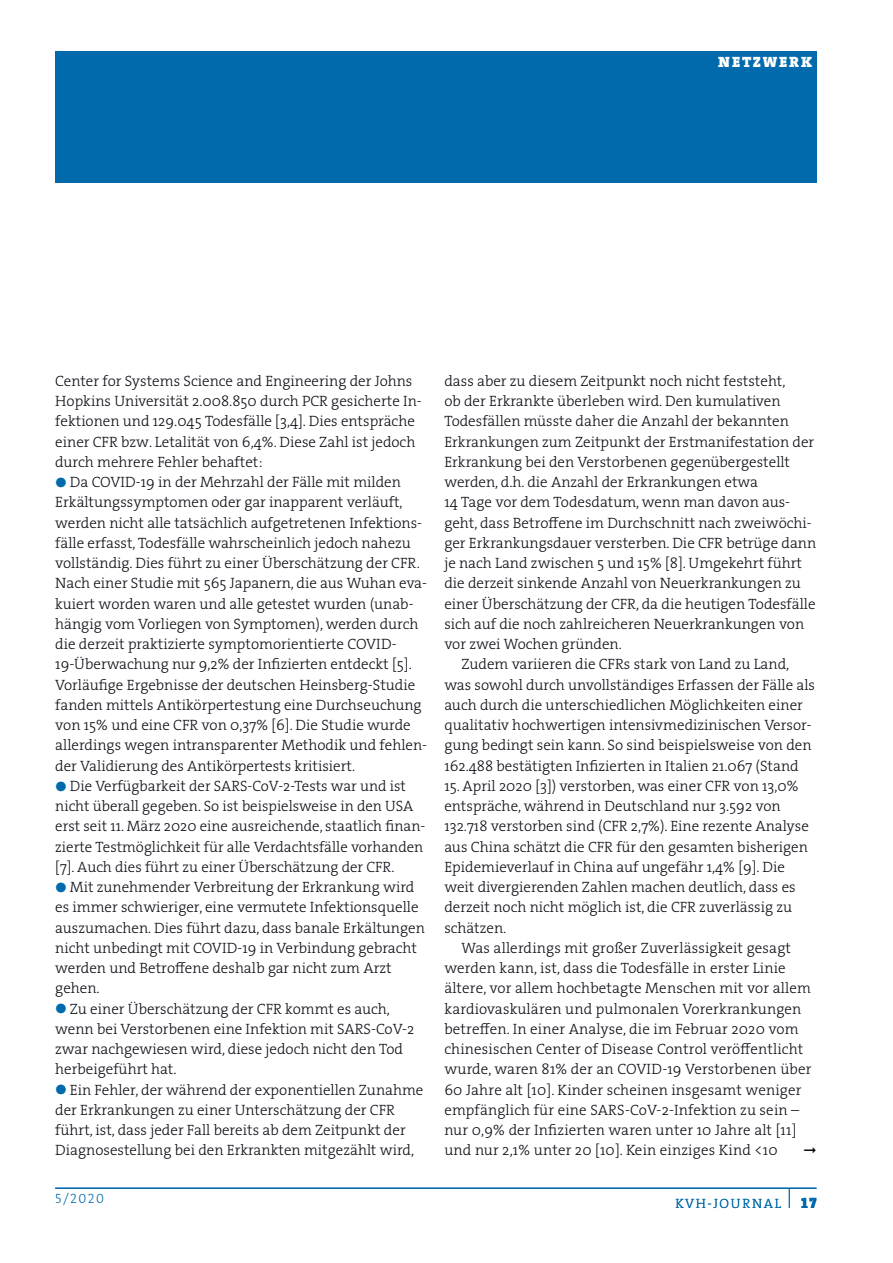
<style>
.page{position:relative;width:893px;height:1263px;background:#fff}
.page>*{position:absolute;margin:0;border:0;box-sizing:border-box;transform-origin:0 0}
.t1{font:15px/20.2px "The Serif HP3 Lig";color:#0b0e15}
.t2{font:15px "The Serif HP9 Blk";letter-spacing:.125em;color:#fff}
.t3{font:13.5px "The Serif HP3 Lig";letter-spacing:.115em;color:#006aac}
.s1{font-size:13.5px;color:#006aac}
.s2{font-family:"The Serif HP9 Blk";font-size:15px}
</style>
<div class="page">
<hr style="left:55px;top:1188px;width:761px;height:1px;background:#006aac">
<div style="left:55px;top:51px;width:761px;height:132px;background:#006aac"></div>
<p class="t2" style="left:718px;top:52px;width:95px">NETZWERK</p>
<p class="t1" style="left:55px;top:371px;width:368px">Center for Systems Science and Engineering der Johns Hopkins Universität 2.008.850 durch PCR gesicherte In&shy;fektionen und 129.045 Todesfälle [3,4]. Dies entspräche einer CFR bzw. Letalität von 6,4%. Diese Zahl ist jedoch durch mehrere Fehler behaftet:</p>
<p class="t1" style="left:55px;top:472px;width:373px"><span class="s1">●</span> Da COVID-19 in der Mehrzahl der Fälle mit milden Erkältungssymptomen oder gar inapparent verläuft, werden nicht alle tatsächlich aufgetretenen Infektions&shy;fälle erfasst, Todesfälle wahrscheinlich jedoch nahezu vollständig. Dies führt zu einer Überschätzung der CFR.<br>Nach einer Studie mit 565 Japanern, die aus Wuhan eva&shy;kuiert worden waren und alle getestet wurden (unab&shy;hängig vom Vorliegen von Symptomen), werden durch die derzeit praktizierte symptomorientierte COVID-19-Überwachung nur 9,2% der Infizierten entdeckt [5].<br>Vorläufige Ergebnisse der deutschen Heinsberg-Studie fanden mittels Antikörpertestung eine Durchseuchung von 15% und eine CFR von 0,37% [6]. Die Studie wurde allerdings wegen intransparenter Methodik und fehlen&shy;der Validierung des Antikörpertests kritisiert.</p>
<p class="t1" style="left:55px;top:776px;width:371px"><span class="s1">●</span> Die Verfügbarkeit der SARS-CoV-2-Tests war und ist nicht überall gegeben. So ist beispielsweise in den USA erst seit 11. März 2020 eine ausreichende, staatlich finan&shy;zierte Testmöglichkeit für alle Verdachtsfälle vorhanden [7]. Auch dies führt zu einer Überschätzung der CFR.</p>
<p class="t1" style="left:55px;top:877px;width:371px"><span class="s1">●</span> Mit zunehmender Verbreitung der Erkrankung wird es immer schwieriger, eine vermutete Infektionsquelle auszumachen. Dies führt dazu, dass banale Erkältungen nicht unbedingt mit COVID-19 in Verbindung gebracht werden und Betroffene deshalb gar nicht zum Arzt gehen.</p>
<p class="t1" style="left:55px;top:998px;width:361px"><span class="s1">●</span> Zu einer Überschätzung der CFR kommt es auch, wenn bei Verstorbenen eine Infektion mit SARS-CoV-2 zwar nachgewiesen wird, diese jedoch nicht den Tod herbeigeführt hat.</p>
<p class="t1" style="left:55px;top:1079px;width:370px"><span class="s1">●</span> Ein Fehler, der während der exponentiellen Zunahme der Erkrankungen zu einer Unterschätzung der CFR führt, ist, dass jeder Fall bereits ab dem Zeitpunkt der Diagnosestellung bei den Erkrankten mitgezählt wird,</p>
<p class="t1" style="left:444px;top:371px;width:343px">dass aber zu diesem Zeitpunkt noch nicht feststeht,</p>
<p class="t1" style="left:444px;top:391px;width:338px">ob der Erkrankte überleben wird. Den kumulativen</p>
<p class="t1" style="left:444px;top:411px;width:346px">Todesfällen müsste daher die Anzahl der bekannten</p>
<p class="t1" style="left:444px;top:431px;width:371px">Erkrankungen zum Zeitpunkt der Erstmanifestation der</p>
<p class="t1" style="left:444px;top:452px;width:347px">Erkrankung bei den Verstorbenen gegenübergestellt</p>
<p class="t1" style="left:444px;top:472px;width:315px">werden, d.h. die Anzahl der Erkrankungen etwa</p>
<p class="t1" style="left:444px;top:492px;width:347px">14 Tage vor dem Todesdatum, wenn man davon aus-</p>
<p class="t1" style="left:444px;top:512px;width:369px">geht, dass Betroffene im Durchschnitt nach zweiwöchi-</p>
<p class="t1" style="left:444px;top:533px;width:373px">ger Erkrankungsdauer versterben. Die CFR betrüge dann</p>
<p class="t1" style="left:444px;top:553px;width:359px">je nach Land zwischen 5 und 15% [8]. Umgekehrt führt</p>
<p class="t1" style="left:444px;top:573px;width:358px">die derzeit sinkende Anzahl von Neuerkrankungen zu</p>
<p class="t1" style="left:444px;top:593px;width:373px">einer Überschätzung der CFR, da die heutigen Todesfälle</p>
<p class="t1" style="left:444px;top:614px;width:361px">sich auf die noch zahlreicheren Neuerkrankungen von</p>
<p class="t1" style="left:444px;top:634px;width:179px">vor zwei Wochen gründen.</p>
<p class="t1" style="left:461px;top:654px;width:329px">Zudem variieren die CFRs stark von Land zu Land,</p>
<p class="t1" style="left:444px;top:674px;width:372px">was sowohl durch unvollständiges Erfassen der Fälle als</p>
<p class="t1" style="left:444px;top:695px;width:360px">auch durch die unterschiedlichen Möglichkeiten einer</p>
<p class="t1" style="left:444px;top:715px;width:369px">qualitativ hochwertigen intensivmedizinischen Versor-</p>
<p class="t1" style="left:444px;top:735px;width:369px">gung bedingt sein kann. So sind beispielsweise von den</p>
<p class="t1" style="left:444px;top:755px;width:356px">162.488 bestätigten Infizierten in Italien 21.067 (Stand</p>
<p class="t1" style="left:444px;top:776px;width:366px">15. April 2020 [3]) verstorben, was einer CFR von 13,0% entspräche, während in Deutschland nur 3.592 von 132.718 verstorben sind (CFR 2,7%). Eine rezente Analyse aus China schätzt die CFR für den gesamten bisherigen Epidemieverlauf in China auf ungefähr 1,4% [9]. Die weit divergierenden Zahlen machen deutlich, dass es derzeit noch nicht möglich ist, die CFR zuverlässig zu schätzen.</p>
<p class="t1" style="left:444px;top:938px;width:369px;text-indent:17px">Was allerdings mit großer Zuverlässigkeit gesagt werden kann, ist, dass die Todesfälle in erster Linie ältere, vor allem hochbetagte Menschen mit vor allem kardiovaskulären und pulmonalen Vorerkrankungen betreffen. In einer Analyse, die im Februar 2020 vom chinesischen Center of Disease Control veröffentlicht wurde, waren 81% der an COVID-19 Verstorbenen über 60 Jahre alt [10]. Kinder scheinen insgesamt weniger empfänglich für eine SARS-CoV-2-Infektion zu sein – nur 0,9% der Infizierten waren unter 10 Jahre alt [11] und nur 2,1% unter 20 [10]. Kein einziges Kind &lt;10</p>
<p class="t3" style="left:55px;top:1190px;width:50px">5/2020</p>
<p class="t3" style="left:675px;top:1194px;width:143px">KVH-Journal <sup>|</sup> <span class="s2">17</span></p>
</div>
